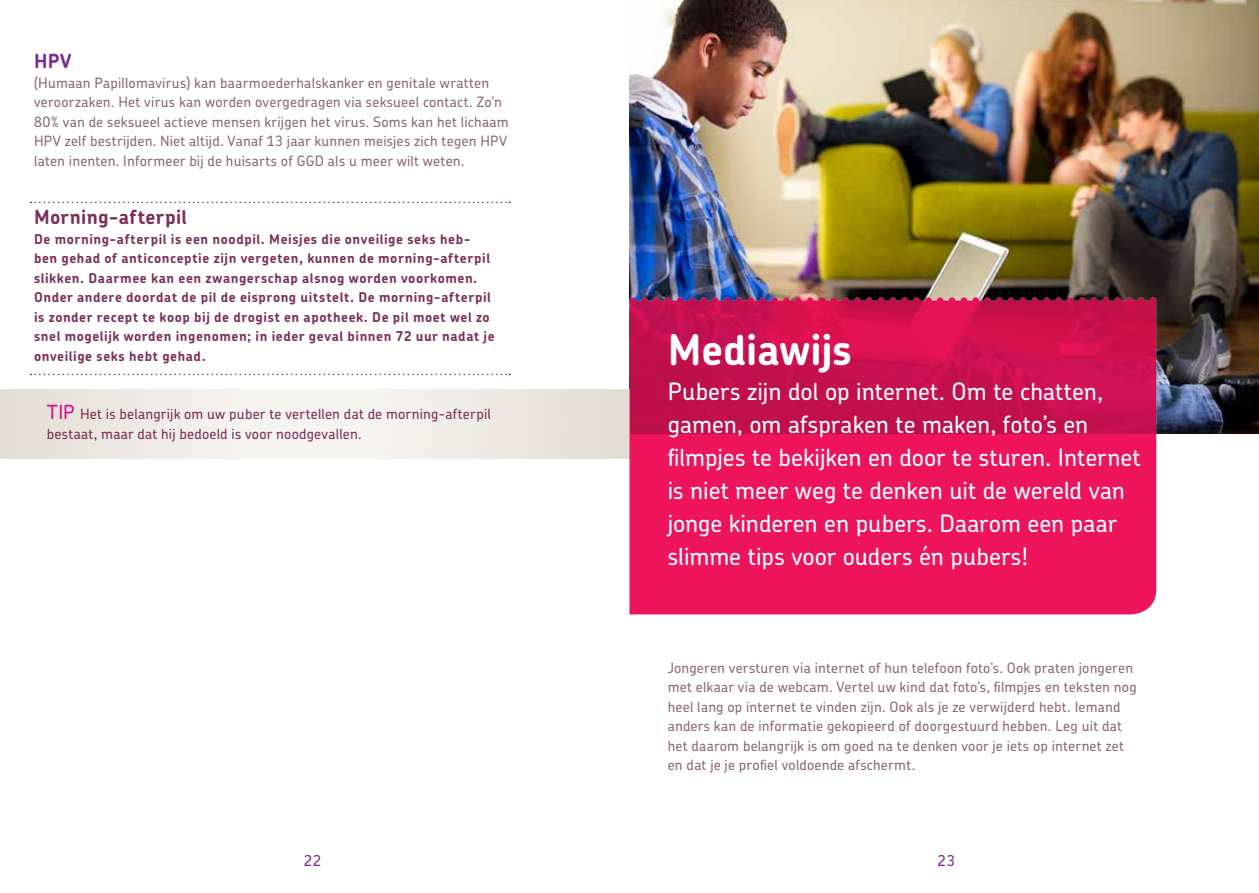
<style>
.page{position:relative;width:1259px;height:893px;background:#fff}
.page>*{position:absolute;margin:0;border:0;box-sizing:border-box;transform-origin:0 0}
.t1{font:700 42px "Chevin Std";letter-spacing:-.005em;color:#fff}
.t2{font:500 24px/33px "Chevin Std";color:#fff}
.t3{font:700 19.5px "Chevin Std";letter-spacing:.015em;color:#7b305a}
.t4{font:700 19.5px "Chevin Std";color:#782b90}
.t5{font:500 15px "Chevin Std";color:#782b90}
.t6{font:500 14.25px/19.5px "Chevin Std";letter-spacing:.015em;color:#8d6a71}
.t7{font:500 14.25px/19.5px "Chevin Std";letter-spacing:.015em;color:#7b305a}
.t8{font:700 13.5px/19.5px "Chevin Std";letter-spacing:.04em;color:#7b305a}
.s1{font-size:19.5px;color:#d70b8c}
</style>
<div class="page">
<img style="left:629px;top:0;width:630px;height:434px">
<svg style="left:0;top:389px;width:629px;height:69px"></svg>
<svg style="left:31px;top:202px;width:479px;height:1px"></svg>
<svg style="left:31px;top:374px;width:479px;height:1px"></svg>
<svg style="left:629px;top:297px;width:527px;height:317px;fill:#ed145b"></svg>
<h3 class="t4" style="left:34px;top:49px;width:39px">HPV</h3>
<p class="t6" style="left:34px;top:73px;width:476px">(Humaan Papillomavirus) kan baarmoederhalskanker en genitale wratten veroorzaken. Het virus kan worden overgedragen via seksueel contact. Zo’n 80% van de seksueel actieve mensen krijgen het virus. Soms kan het lichaam HPV zelf bestrijden. Niet altijd. Vanaf 13 jaar kunnen meisjes zich tegen HPV laten inenten. Informeer bij de huisarts of GGD als u meer wilt weten.</p>
<h3 class="t3" style="left:34px;top:205px;width:154px">Morning-afterpil</h3>
<p class="t8" style="left:34px;top:229px;width:462px">De morning-afterpil is een noodpil. Meisjes die onveilige seks heb&shy;ben gehad of anticonceptie zijn vergeten, kunnen de morning-afterpil slikken. Daarmee kan een zwangerschap alsnog worden voorkomen.<br>Onder andere doordat de pil de eisprong uitstelt. De morning-afterpil is zonder recept te koop bij de drogist en apotheek. De pil moet wel zo snel mogelijk worden ingenomen; in ieder geval binnen 72 uur nadat je onveilige seks hebt gehad.</p>
<p class="t7" style="left:47px;top:404px;width:445px"><span class="s1">TIP</span> Het is belangrijk om uw puber te vertellen dat de morning-afterpil bestaat, maar dat hij bedoeld is voor noodgevallen.</p>
<h1 class="t1" style="left:668px;top:323px;width:186px">Mediawijs</h1>
<p class="t2" style="left:668px;top:374px;width:474px">Pubers zijn dol op internet. Om te chatten, gamen, om afspraken te maken, foto’s en filmpjes te bekijken en door te sturen. Internet is niet meer weg te denken uit de wereld van jonge kinderen en pubers. Daarom een paar slimme tips voor ouders én pubers!</p>
<p class="t6" style="left:668px;top:658px;width:470px">Jongeren versturen via internet of hun telefoon foto’s. Ook praten jongeren met elkaar via de webcam. Vertel uw kind dat foto’s, filmpjes en teksten nog heel lang op internet te vinden zijn. Ook als je ze verwijderd hebt. Iemand anders kan de informatie gekopieerd of doorgestuurd hebben. Leg uit dat het daarom belangrijk is om goed na te denken voor je iets op internet zet en dat je je profiel voldoende afschermt.</p>
<p class="t5" style="left:304px;top:850px;width:19px">22</p>
<p class="t5" style="left:937px;top:850px;width:19px">23</p>
</div>
